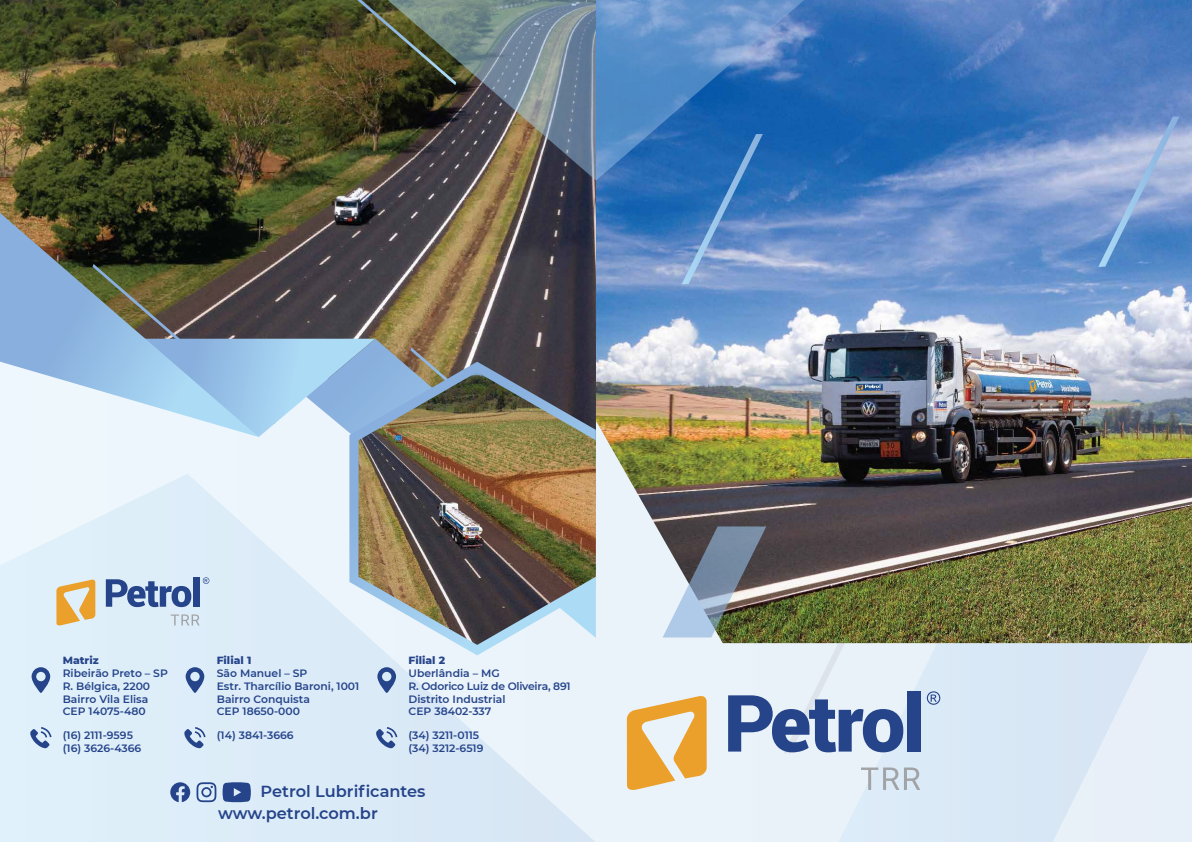
<style>
.page{position:relative;width:1192px;height:842px;background:#fff}
.page>*{position:absolute;margin:0;border:0;box-sizing:border-box;transform-origin:0 0}
.t1{font:600 16px/21.7px "Montserrat";color:#25448a}
.t2{font:600 10.7px/12.9px "Montserrat";color:#25448a}
.t3{font:800 10.7px "Montserrat";color:#25448a}
</style>
<div class="page">
<div style="left:0;top:0;width:1191px;height:842px;background:#eaf2fa"></div>
<svg style="left:31px;top:542px;width:564px;height:300px"></svg>
<svg style="left:839px;top:643px;width:352px;height:199px"></svg>
<svg style="left:783px;top:643px;width:177px;height:110px"></svg>
<img style="left:595px;top:0;width:596px;height:643px">
<svg style="left:681px;top:180px;width:81px;height:104px;background:#5f8dc7"></svg>
<svg style="left:1098px;top:117px;width:81px;height:150px;background:#83a2d2"></svg>
<img style="left:662px;top:526px;width:104px;height:111px">
<svg style="left:860px;top:767px;width:60px;height:23px"></svg>
<svg style="left:626px;top:696px;width:80px;height:94px"></svg>
<svg style="left:728px;top:695px;width:175px;height:57px"></svg>
<div style="left:907px;top:691px;width:13px;height:60px;background:#25448a"></div>
<svg style="left:926px;top:691px;width:14px;height:14px"></svg>
<svg style="left:171px;top:614px;width:28px;height:11px"></svg>
<svg style="left:56px;top:579px;width:39px;height:47px"></svg>
<svg style="left:106px;top:579px;width:85px;height:28px"></svg>
<div style="left:193px;top:577px;width:6px;height:30px;background:#25448a"></div>
<svg style="left:203px;top:577px;width:6px;height:7px"></svg>
<img style="left:0;top:0;width:596px;height:542px">
<svg style="left:357px;top:0;width:30px;height:85px;background:#564e2b"></svg>
<svg style="left:259px;top:264px;width:116px;height:173px;background:#6f7985"></svg>
<svg style="left:0;top:213px;width:259px;height:224px"></svg>
<svg style="left:306px;top:339px;width:289px;height:299px"></svg>
<svg style="left:349px;top:362px;width:246px;height:293px"></svg>
<img style="left:387px;top:0;width:417px;height:180px">
<img style="left:358px;top:372px;width:237px;height:273px">
<svg style="left:196px;top:782px;width:20px;height:20px"></svg>
<svg style="left:170px;top:782px;width:20px;height:20px"></svg>
<svg style="left:222px;top:782px;width:29px;height:20px"></svg>
<svg style="left:32px;top:667px;width:18px;height:26px"></svg>
<svg style="left:30px;top:727px;width:21px;height:21px"></svg>
<svg style="left:186px;top:667px;width:18px;height:26px"></svg>
<svg style="left:184px;top:727px;width:21px;height:21px"></svg>
<svg style="left:377px;top:667px;width:19px;height:26px"></svg>
<svg style="left:376px;top:727px;width:21px;height:21px"></svg>
<p class="t3" style="left:63px;top:652px;width:37px">Matriz</p>
<p class="t2" style="left:63px;top:666px;width:107px">Ribeirão Preto – SP<br>R. Bélgica, 2200<br>Bairro Vila Elisa<br>CEP 14075-480</p>
<p class="t2" style="left:63px;top:728px;width:80px;line-height:13.2px">(16) 2111-9595 (16) 3626-4366</p>
<p class="t3" style="left:217px;top:652px;width:36px">Filial 1</p>
<p class="t2" style="left:217px;top:666px;width:144px">São Manuel – SP<br>Estr. Tharcílio Baroni, 1001<br>Bairro Conquista<br>CEP 18650-000</p>
<p class="t2" style="left:217px;top:728px;width:78px">(14) 3841-3666</p>
<p class="t3" style="left:408px;top:652px;width:38px">Filial 2</p>
<p class="t2" style="left:408px;top:666px;width:163px">Uberlândia – MG<br>R. Odorico Luiz de Oliveira, 891<br>Distrito Industrial<br>CEP 38402-337</p>
<p class="t2" style="left:408px;top:728px;width:76px">(34) 3211-0115 (34) 3212-6519</p>
<h1 class="t1" style="left:218px;top:780px;width:209px;text-indent:43px">Petrol Lubrificantes www.petrol.com.br</h1>
</div>
